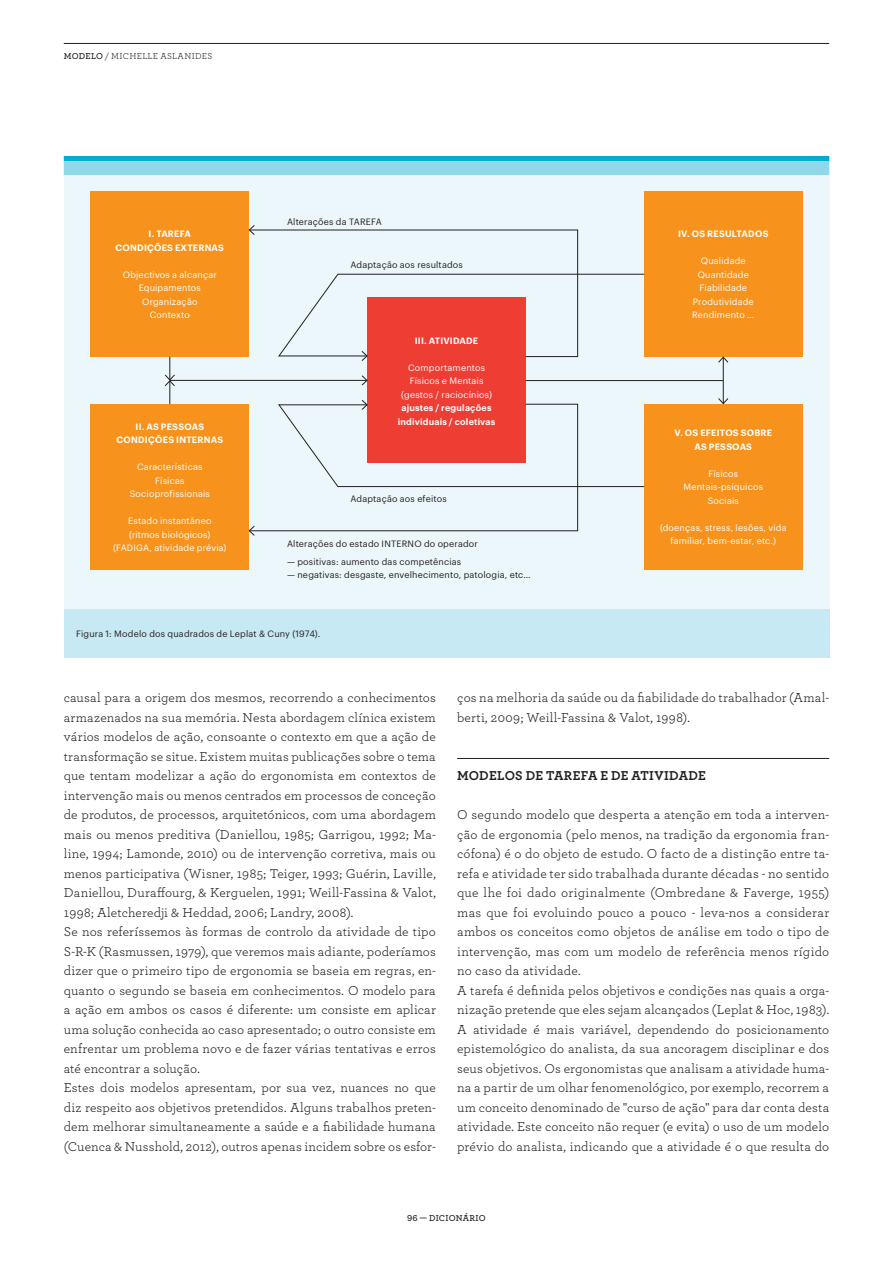
<style>
.page{position:relative;width:893px;height:1263px;background:#fff}
.page>*{position:absolute;margin:0;border:0;box-sizing:border-box;transform-origin:0 0}
.t1{font:13.5px/19.5px "Archer Pro";letter-spacing:.01em;color:#231f20;text-align:justify}
.titulo_1{font:700 13.5px "Archer Pro";letter-spacing:.01em;color:#231f20}
.t2{font:9px/13.5px "Graphik";letter-spacing:.02em;color:#fff;text-align:center}
.t3{font:9px "Graphik";letter-spacing:.02em;color:#231f20}
.t4{font:600 9px "Graphik";letter-spacing:.025em;color:#fff}
.t5{font:9px "Archer Pro";letter-spacing:.035em;color:#231f20}
.t6{font:600 9px "Archer Pro";letter-spacing:.015em;color:#231f20}
.s1{font-weight:600}
</style>
<div class="page">
<hr style="left:457px;top:758px;width:372px;height:1px;background:#231f20">
<hr style="left:64px;top:43px;width:765px;height:1px;background:#231f20">
<svg style="left:64px;top:156px;width:765px;height:20px"></svg>
<div style="left:64px;top:176px;width:765px;height:433px;background:#ebf7fa"></div>
<div style="left:64px;top:609px;width:765px;height:49px;background:#c7e9f3"></div>
<div style="left:367px;top:298px;width:159px;height:165px;background:#ee3e34"></div>
<div style="left:91px;top:192px;width:158px;height:165px;background:#f7931d"></div>
<div style="left:91px;top:404px;width:158px;height:165px;background:#f7931d"></div>
<div style="left:644px;top:192px;width:158px;height:165px;background:#f7931d"></div>
<div style="left:644px;top:404px;width:158px;height:165px;background:#f7931d"></div>
<svg style="left:164px;top:357px;width:11px;height:47px"></svg>
<hr style="left:723px;top:357px;width:1px;height:47px;background:#231f20">
<svg style="left:718px;top:356px;width:11px;height:7px"></svg>
<svg style="left:718px;top:398px;width:11px;height:6px"></svg>
<hr style="left:170px;top:380px;width:197px;height:1px;background:#231f20">
<svg style="left:361px;top:375px;width:7px;height:11px"></svg>
<hr style="left:526px;top:380px;width:197px;height:1px;background:#231f20">
<svg style="left:248px;top:400px;width:397px;height:136px"></svg>
<svg style="left:248px;top:225px;width:397px;height:136px"></svg>
<p class="t5" style="left:64px;top:49px;width:150px"><span class="s1">MODELO</span> / MICHELLE ASLANIDES</p>
<p class="t4" style="left:149px;top:227px;width:44px">I. TAREFA</p>
<p class="t4" style="left:116px;top:241px;width:110px">CONDIÇÕES EXTERNAS</p>
<p class="t2" style="left:123px;top:267px;width:96px">Objectivos a alcançar</p>
<p class="t2" style="left:139px;top:281px;width:64px">Equipamentos</p>
<p class="t2" style="left:142px;top:294px;width:57px">Organização</p>
<p class="t2" style="left:150px;top:308px;width:42px">Contexto</p>
<p class="t4" style="left:136px;top:419px;width:70px">II. AS PESSOAS</p>
<p class="t4" style="left:116px;top:433px;width:108px">CONDIÇÕES INTERNAS</p>
<p class="t2" style="left:137px;top:459px;width:67px">Características</p>
<p class="t2" style="left:155px;top:473px;width:31px">Físicas</p>
<p class="t2" style="left:130px;top:486px;width:82px">Socioprofissionais</p>
<p class="t2" style="left:128px;top:513px;width:85px">Estado instantâneo</p>
<p class="t2" style="left:129px;top:527px;width:83px">(ritmos biológicos)</p>
<p class="t2" style="left:113px;top:540px;width:115px">(FADIGA, atividade prévia)</p>
<p class="t3" style="left:287px;top:214px;width:96px">Alterações da TAREFA</p>
<p class="t3" style="left:350px;top:258px;width:114px">Adaptação aos resultados</p>
<p class="t4" style="left:415px;top:333px;width:65px">III. ATIVIDADE</p>
<p class="t2" style="left:408px;top:360px;width:78px">Comportamentos</p>
<p class="t2" style="left:410px;top:373px;width:75px">Físicos e Mentais</p>
<p class="t2" style="left:401px;top:387px;width:92px">(gestos / raciocínios)</p>
<p class="t4" style="left:401px;top:401px;width:92px">ajustes / regulações</p>
<p class="t4" style="left:398px;top:414px;width:99px">individuais / coletivas</p>
<p class="t3" style="left:350px;top:491px;width:98px">Adaptação aos efeitos</p>
<p class="t3" style="left:287px;top:537px;width:192px">Alterações do estado INTERNO do operador</p>
<p class="t3" style="left:287px;top:555px;width:176px">— positivas: aumento das competências</p>
<p class="t3" style="left:287px;top:568px;width:245px">— negativas: desgaste, envelhecimento, patologia, etc…</p>
<p class="t3" style="left:76px;top:627px;width:246px">Figura 1: Modelo dos quadrados de Leplat &amp; Cuny (1974).</p>
<p class="t4" style="left:678px;top:227px;width:92px">IV. OS RESULTADOS</p>
<p class="t2" style="left:701px;top:254px;width:46px">Qualidade</p>
<p class="t2" style="left:698px;top:267px;width:53px">Quantidade</p>
<p class="t2" style="left:699px;top:281px;width:49px">Fiabilidade</p>
<p class="t2" style="left:693px;top:294px;width:62px">Produtividade</p>
<p class="t2" style="left:692px;top:308px;width:64px">Rendimento …</p>
<p class="t4" style="left:674px;top:426px;width:99px">V. OS EFEITOS SOBRE</p>
<p class="t4" style="left:694px;top:440px;width:59px">AS PESSOAS</p>
<p class="t2" style="left:708px;top:466px;width:31px">Físicos</p>
<p class="t2" style="left:683px;top:479px;width:81px">Mentais-psíquicos</p>
<p class="t2" style="left:708px;top:493px;width:33px">Sociais</p>
<p class="t2" style="left:660px;top:520px;width:128px">(doenças, stress, lesões, vida familiar, bem-estar, etc.)</p>
<p class="t1" style="left:64px;top:687px;width:374px">causal para a origem dos mesmos, recorrendo a conhecimentos armazenados na sua memória. Nesta abordagem clínica existem vários modelos de ação, consoante o contexto em que a ação de transformação se situe. Existem muitas publicações sobre o tema que tentam modelizar a ação do ergonomista em contextos de intervenção mais ou menos centrados em processos de conceção de produtos, de processos, arquitetónicos, com uma abordagem mais ou menos preditiva (Daniellou, 1985; Garrigou, 1992; Ma&shy;line, 1994; Lamonde, 2010) ou de intervenção corretiva, mais ou menos participativa (Wisner, 1985; Teiger, 1993; Guérin, Laville, Daniellou, Duraffourg, &amp; Kerguelen, 1991; Weill-Fassina &amp; Valot, 1998; Aletcheredji &amp; Heddad, 2006; Landry, 2008).</p>
<p class="t1" style="left:64px;top:921px;width:374px">Se nos referíssemos às formas de controlo da atividade de tipo S-R-K (Rasmussen, 1979), que veremos mais adiante, poderíamos dizer que o primeiro tipo de ergonomia se baseia em regras, en&shy;quanto o segundo se baseia em conhecimentos. O modelo para a ação em ambos os casos é diferente: um consiste em aplicar uma solução conhecida ao caso apresentado; o outro consiste em enfrentar um problema novo e de fazer várias tentativas e erros até encontrar a solução.</p>
<p class="t1" style="left:64px;top:1077px;width:374px">Estes dois modelos apresentam, por sua vez, nuances no que diz respeito aos objetivos pretendidos. Alguns trabalhos preten&shy;dem melhorar simultaneamente a saúde e a fiabilidade humana (Cuenca &amp; Nusshold, 2012), outros apenas incidem sobre os esfor-</p>
<p class="t1" style="left:457px;top:687px;width:374px">ços na melhoria da saúde ou da fiabilidade do trabalhador (Amal&shy;berti, 2009; Weill-Fassina &amp; Valot, 1998).</p>
<p class="titulo_1" style="left:457px;top:765px;width:250px">MODELOS DE TAREFA E DE ATIVIDADE</p>
<p class="t1" style="left:457px;top:804px;width:374px">O segundo modelo que desperta a atenção em toda a interven&shy;ção de ergonomia (pelo menos, na tradição da ergonomia fran&shy;cófona) é o do objeto de estudo. O facto de a distinção entre ta&shy;refa e atividade ter sido trabalhada durante décadas - no sentido que lhe foi dado originalmente (Ombredane &amp; Faverge, 1955) mas que foi evoluindo pouco a pouco - leva-nos a considerar ambos os conceitos como objetos de análise em todo o tipo de intervenção, mas com um modelo de referência menos rígido no caso da atividade.</p>
<p class="t1" style="left:457px;top:980px;width:374px">A tarefa é definida pelos objetivos e condições nas quais a orga&shy;nização pretende que eles sejam alcançados (Leplat &amp; Hoc, 1983).<br>A atividade é mais variável, dependendo do posicionamento epistemológico do analista, da sua ancoragem disciplinar e dos seus objetivos. Os ergonomistas que analisam a atividade huma&shy;na a partir de um olhar fenomenológico, por exemplo, recorrem a um conceito denominado de "curso de ação" para dar conta desta atividade. Este conceito não requer (e evita) o uso de um modelo prévio do analista, indicando que a atividade é o que resulta do</p>
<p class="t6" style="left:407px;top:1211px;width:80px">96 — DICIONÁRIO</p>
</div>
